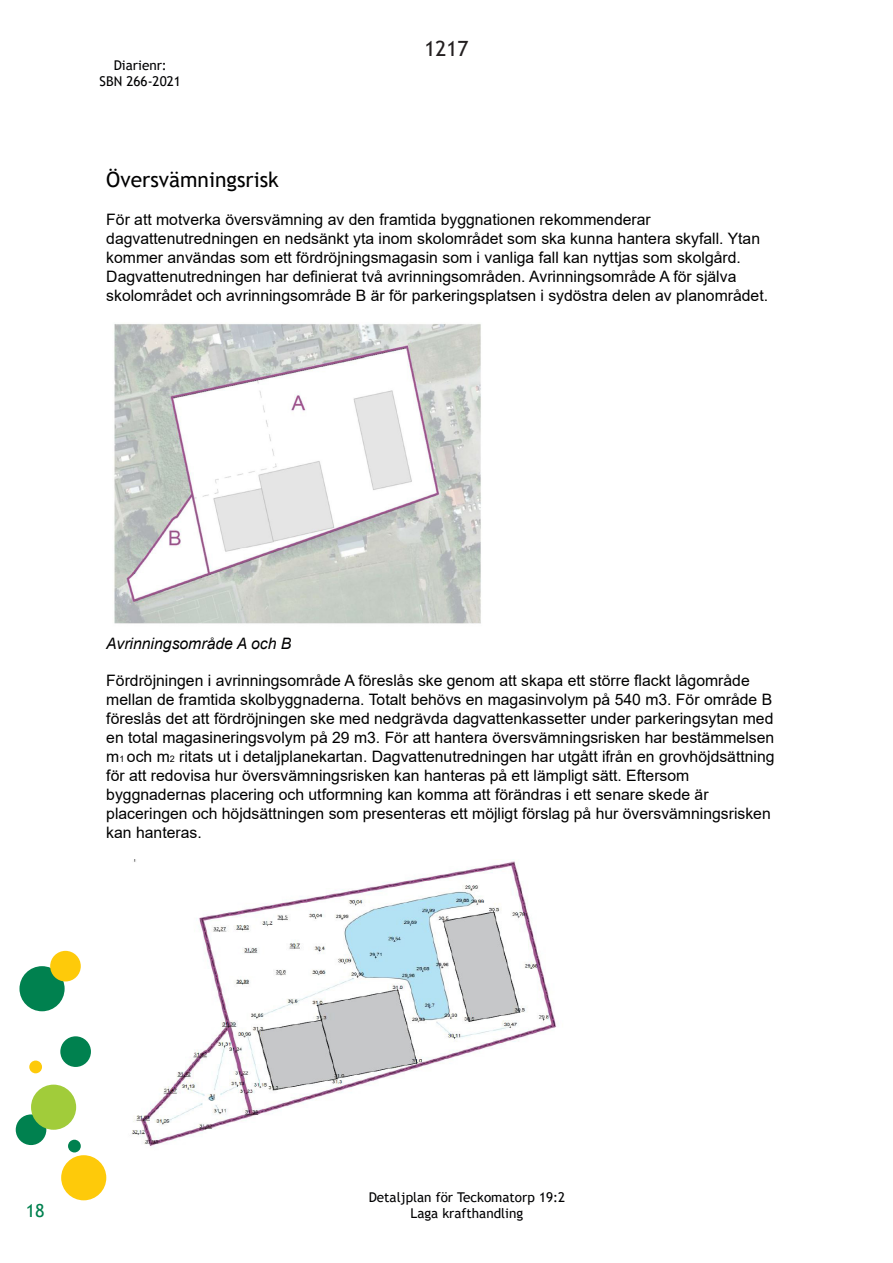
<style>
.page{position:relative;width:893px;height:1263px;background:#fff}
.page>*{position:absolute;margin:0;border:0;box-sizing:border-box;transform-origin:0 0}
.Brödtext{font:21px "Trebuchet MS";color:#000001}
.t1{font:21px "Trebuchet MS";color:#231f20}
.t2{font:18px "Trebuchet MS";color:#00814f}
.Brödtext-2{font:15.75px/18.9px "Arial";color:#000001}
.Brödtext-3{font:italic 15.75px "Arial";color:#000001}
.t3{font:13.5px/16.2px "Trebuchet MS";color:#000002;text-align:center}
.s1{font-size:9px}
</style>
<div class="page">
<div style="left:16px;top:1114px;width:30px;height:31px;background:#00814f;border-radius:50%"></div>
<div style="left:68px;top:1140px;width:13px;height:12px;background:#00814f;border-radius:50%"></div>
<div style="left:61px;top:1155px;width:45px;height:45px;background:#feca0a;border-radius:50%"></div>
<div style="left:29px;top:1060px;width:13px;height:13px;background:#feca0a;border-radius:50%"></div>
<div style="left:19px;top:966px;width:46px;height:45px;background:#00814f;border-radius:50%"></div>
<div style="left:60px;top:1036px;width:31px;height:31px;background:#00814f;border-radius:50%"></div>
<div style="left:50px;top:951px;width:31px;height:30px;background:#feca0a;border-radius:50%"></div>
<div style="left:31px;top:1084px;width:45px;height:46px;background:#a1cc3a;border-radius:50%"></div>
<img style="left:114px;top:324px;width:367px;height:300px">
<img style="left:131px;top:860px;width:426px;height:287px">
<p class="t3" style="left:100px;top:57px;width:83px">Diarienr:<br>SBN 266-2021</p>
<h1 class="t1" style="left:424px;top:35px;width:46px">1217</h1>
<p class="Brödtext" style="left:106px;top:167px;width:174px">Översvämningsrisk</p>
<p class="Brödtext-2" style="left:106px;top:210px;width:663px">För att motverka översvämning av den framtida byggnationen rekommenderar dagvattenutredningen en nedsänkt yta inom skolområdet som ska kunna hantera skyfall. Ytan kommer användas som ett fördröjningsmagasin som i vanliga fall kan nyttjas som skolgård.<br>Dagvattenutredningen har definierat två avrinningsområden. Avrinningsområde A för själva skolområdet och avrinningsområde B är för parkeringsplatsen i sydöstra delen av planområdet.</p>
<p class="Brödtext-3" style="left:106px;top:633px;width:187px">Avrinningsområde A och B</p>
<p class="Brödtext-2" style="left:106px;top:671px;width:669px">Fördröjningen i avrinningsområde A föreslås ske genom att skapa ett större flackt lågområde mellan de framtida skolbyggnaderna. Totalt behövs en magasinvolym på 540 m3. För område B föreslås det att fördröjningen ske med nedgrävda dagvattenkassetter under parkeringsytan med</p>
<p class="Brödtext-2" style="left:106px;top:728px;width:670px">en total magasineringsvolym på 29 m3. För att hantera översvämningsrisken har bestämmelsen m<span class="s1">1</span> och m<span class="s1">2</span> ritats ut i detaljplanekartan. Dagvattenutredningen har utgått ifrån en grovhöjdsättning för att redovisa hur översvämningsrisken kan hanteras på ett lämpligt sätt. Eftersom byggnadernas placering och utformning kan komma att förändras i ett senare skede är placeringen och höjdsättningen som presenteras ett möjligt förslag på hur översvämningsrisken kan hanteras.</p>
<p class="t2" style="left:26px;top:1199px;width:20px">18</p>
<p class="t3" style="left:369px;top:1189px;width:198px">Detaljplan för Teckomatorp 19:2<br>Laga krafthandling</p>
</div>
